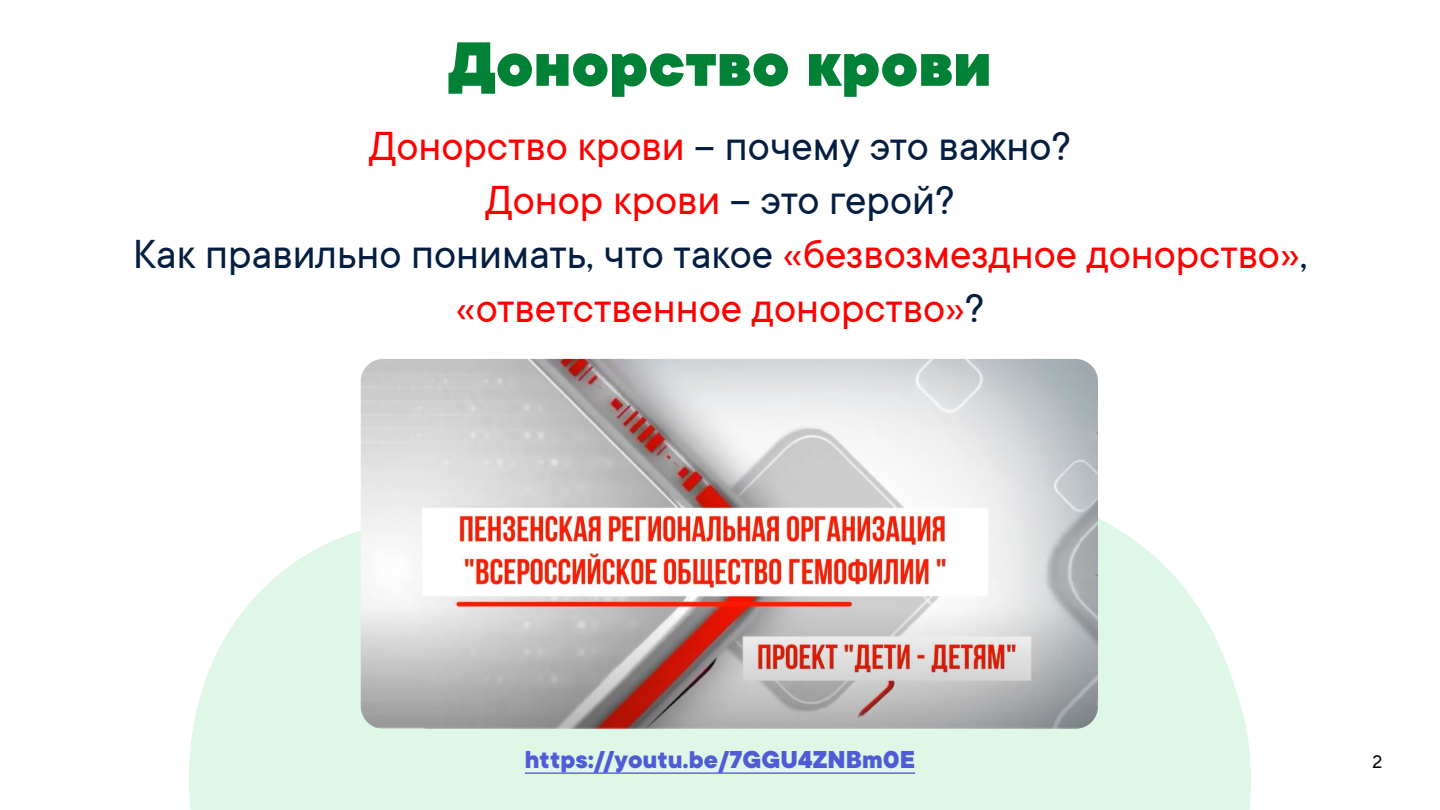
<style>
.page{position:relative;width:1440px;height:810px;background:#fff}
.page>*{position:absolute;margin:0;border:0;box-sizing:border-box;transform-origin:0 0}
.t1{font:900 69px "TT Commons";color:#018136}
.t2{font:45px/54px "TT Commons";color:#f00;text-align:center}
.t3{font:800 27px "TT Commons";color:#4f5cd6}
.t4{font:18px "TT Norms Pro";color:#000}
.s1{color:#041e42}
</style>
<div class="page">
<svg style="left:189px;top:518px;width:1062px;height:292px;fill:#def7e6"></svg>
<hr style="left:525px;top:772px;width:390px;height:2px;background:#4f5cd6">
<img style="left:361px;top:359px;width:737px;height:370px">
<h1 class="t1" style="left:448px;top:25px;width:545px">Донорство крови</h1>
<p class="t2" style="left:133px;top:119px;width:1176px">Донорство крови <span class="s1">– почему это важно?<br></span>Донор крови <span class="s1">– это герой?<br>Как правильно понимать, что такое</span> «безвозмездное донорство»<span class="s1">, </span>«ответственное донорство»<span class="s1">?</span></p>
<p class="t3" style="left:525px;top:745px;width:392px">https://youtu.be/7GGU4ZNBm0E</p>
<p class="t4" style="left:1372px;top:748px;width:11px">2</p>
</div>
